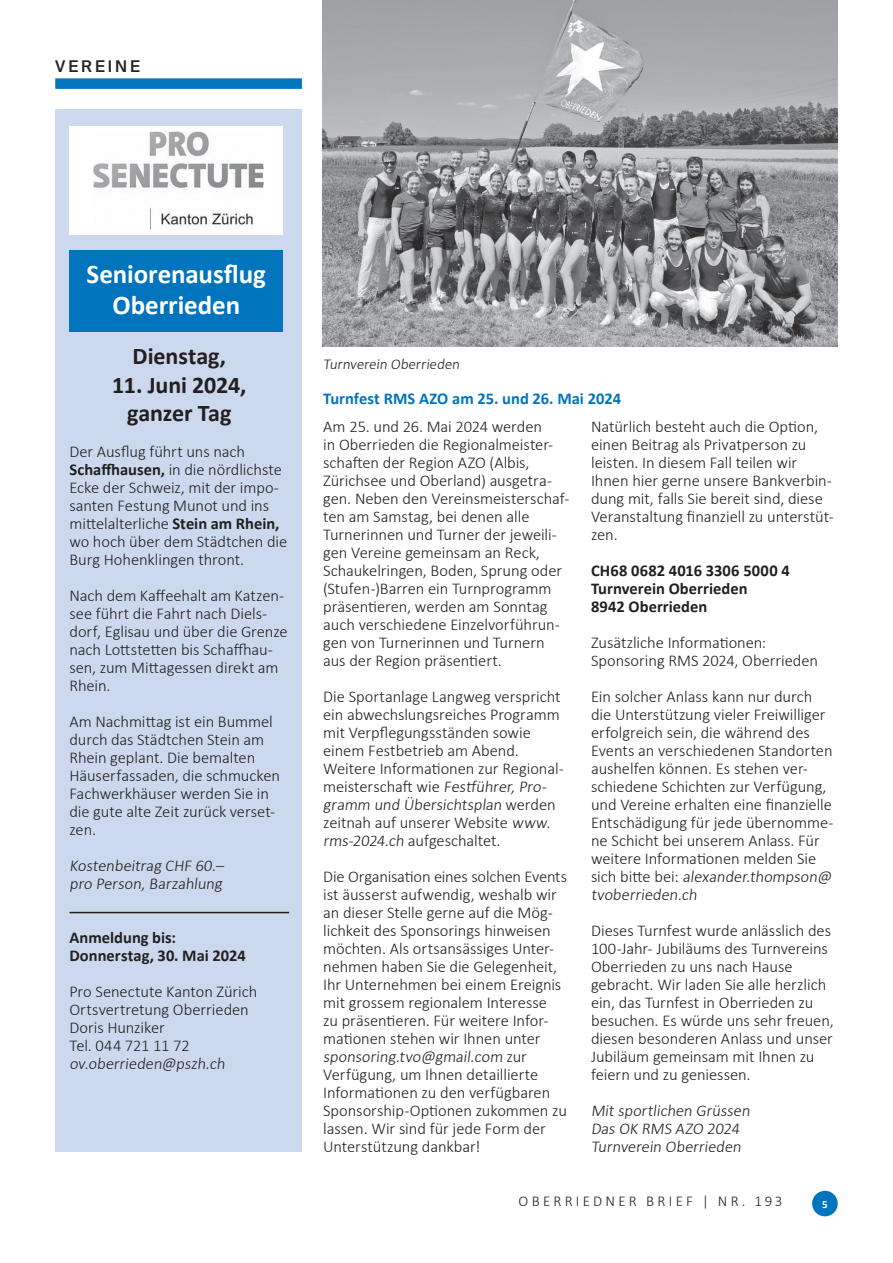
<style>
.page{position:relative;width:893px;height:1263px;background:#fff}
.page>*{position:absolute;margin:0;border:0;box-sizing:border-box;transform-origin:0 0}
.t1{font:700 27px/31.5px "Calibri";letter-spacing:-.005em;color:#fff;text-align:center}
.t2{font:700 24px/28.5px "Calibri";letter-spacing:-.005em;color:#231f20;text-align:center}
.t3{font:300 16.5px/18px "Calibri";letter-spacing:-.005em;color:#231f20}
.t4{font:700 16.5px/18px "Calibri";color:#231f20}
.t5{font:700 16.5px "Calibri";color:#0074bc}
.t6{font:500 16.2px "Suisse Intl";letter-spacing:.18em;color:#231f20}
.t7{font:300 15px "Calibri";letter-spacing:.215em;color:#231f20}
.t8{font:700 11.1px "Calibri";color:#fff}
.s1{font-weight:700}
</style>
<div class="page">
<div style="left:812px;top:1191px;width:26px;height:25px;background:#0074bc;border-radius:50%"></div>
<div style="left:55px;top:78px;width:247px;height:11px;background:#0074bc"></div>
<div style="left:55px;top:109px;width:247px;height:1043px;background:#ccd8ee"></div>
<div style="left:69px;top:126px;width:214px;height:109px;background:#fff"></div>
<img style="left:94px;top:131px;width:169px;height:99px">
<hr style="left:69px;top:912px;width:220px;height:1px;background:#231f20">
<div style="left:69px;top:250px;width:214px;height:82px;background:#0074bc"></div>
<img style="left:323px;top:0;width:515px;height:347px">
<p class="t6" style="left:55px;top:57px;width:86px">VEREINE</p>
<h1 class="t1" style="left:87px;top:257px;width:181px">Seniorenausflug<br>Oberrieden</h1>
<h2 class="t2" style="left:133px;top:341px;width:95px">Dienstag,</h2>
<p class="t7" style="left:323px;top:354px;width:140px">Turnverein Oberrieden</p>
<h2 class="t2" style="left:112px;top:369px;width:135px">11. Juni 2024, ganzer Tag</h2>
<p class="t3" style="left:69px;top:442px;width:219px">Der Ausflug führt uns nach<br><span class="s1">Schaffhausen,</span> in die nördlichste<br>Ecke der Schweiz, mit der impo&shy;santen Festung Munot und ins mittelalterliche <span class="s1">Stein am Rhein, </span>wo hoch über dem Städtchen die<br>Burg Hohenklingen thront.</p>
<p class="t3" style="left:69px;top:586px;width:220px">Nach dem Kaffeehalt am Katzen&shy;see führt die Fahrt nach Diels&shy;dorf, Eglisau und über die Grenze nach Lottstetten bis Schaffhau&shy;sen, zum Mittagessen direkt am<br>Rhein.</p>
<p class="t3" style="left:69px;top:712px;width:212px">Am Nachmittag ist ein Bummel durch das Städtchen Stein am<br>Rhein geplant. Die bemalten<br>Häuserfassaden, die schmucken<br>Fachwerkhäuser werden Sie in die gute alte Zeit zurück verset&shy;zen.</p>
<p class="t3" style="left:69px;top:856px;width:158px">Kostenbeitrag CHF 60.– pro Person, Barzahlung</p>
<p class="t4" style="left:69px;top:928px;width:178px">Anmeldung bis:<br>Donnerstag, 30. Mai 2024</p>
<p class="t3" style="left:69px;top:982px;width:189px">Pro Senectute Kanton Zürich<br>Ortsvertretung Oberrieden<br>Doris Hunziker<br>Tel. 044 721 11 72 ov.oberrieden@pszh.ch</p>
<p class="t5" style="left:323px;top:388px;width:299px">Turnfest RMS AZO am 25. und 26. Mai 2024</p>
<p class="t3" style="left:591px;top:417px;width:244px">Natürlich besteht auch die Option, einen Beitrag als Privatperson zu leisten. In diesem Fall teilen wir<br>Ihnen hier gerne unsere Bankverbin&shy;dung mit, falls Sie bereit sind, diese<br>Veranstaltung finanziell zu unterstüt&shy;zen.</p>
<p class="t4" style="left:591px;top:561px;width:200px">CH68 0682 4016 3306 5000 4<br>Turnverein Oberrieden<br>8942 Oberrieden</p>
<p class="t3" style="left:591px;top:633px;width:229px">Zusätzliche Informationen:<br>Sponsoring RMS 2024, Oberrieden</p>
<p class="t3" style="left:591px;top:687px;width:245px">Ein solcher Anlass kann nur durch die Unterstützung vieler Freiwilliger erfolgreich sein, die während des Events an verschiedenen Standorten aushelfen können. Es stehen ver&shy;schiedene Schichten zur Verfügung, und Vereine erhalten eine finanzielle Entschädigung für jede übernomme&shy;ne Schicht bei unserem Anlass. Für weitere Informationen melden Sie sich bitte bei: alexander.thompson@ tvoberrieden.ch</p>
<p class="t3" style="left:591px;top:921px;width:244px">Dieses Turnfest wurde anlässlich des 100-Jahr- Jubiläums des Turnvereins Oberrieden zu uns nach Hause gebracht. Wir laden Sie alle herzlich ein, das Turnfest in Oberrieden zu besuchen. Es würde uns sehr freuen, diesen besonderen Anlass und unser Jubiläum gemeinsam mit Ihnen zu feiern und zu geniessen.</p>
<p class="t3" style="left:591px;top:1101px;width:163px">Mit sportlichen Grüssen<br>Das OK RMS AZO 2024<br>Turnverein Oberrieden</p>
<p class="t3" style="left:323px;top:417px;width:248px">Am 25. und 26. Mai 2024 werden<br>in Oberrieden die Regionalmeister&shy;schaften der Region AZO (Albis, Zürichsee und Oberland) ausgetra&shy;gen. Neben den Vereinsmeisterschaf&shy;ten am Samstag, bei denen alle Turnerinnen und Turner der jeweili&shy;gen Vereine gemeinsam an Reck, Schaukelringen, Boden, Sprung oder (Stufen-)Barren ein Turnprogramm präsentieren, werden am Sonntag auch verschiedene Einzelvorführun&shy;gen von Turnerinnen und Turnern aus der Region präsentiert.</p>
<p class="t3" style="left:323px;top:687px;width:242px">Die Sportanlage Langweg verspricht ein abwechslungsreiches Programm mit Verpflegungsständen sowie einem Festbetrieb am Abend.<br>Weitere Informationen zur Regional&shy;meisterschaft wie Festführer, Pro&shy;gramm und Übersichtsplan werden zeitnah auf unserer Website www. rms-2024.ch aufgeschaltet.</p>
<p class="t3" style="left:323px;top:867px;width:246px">Die Organisation eines solchen Events ist äusserst aufwendig, weshalb wir an dieser Stelle gerne auf die Mög&shy;lichkeit des Sponsorings hinweisen möchten. Als ortsansässiges Unter&shy;nehmen haben Sie die Gelegenheit, Ihr Unternehmen bei einem Ereignis mit grossem regionalem Interesse<br>zu präsentieren. Für weitere Infor&shy;mationen stehen wir Ihnen unter sponsoring.tvo@gmail.com zur Verfügung, um Ihnen detaillierte Informationen zu den verfügbaren Sponsorship-Optionen zukommen zu lassen. Wir sind für jede Form der Unterstützung dankbar!</p>
<p class="t7" style="left:519px;top:1192px;width:265px">OBERRIEDNER BRIEF | NR. 193</p>
<p class="t8" style="left:822px;top:1197px;width:7px">5</p>
</div>
